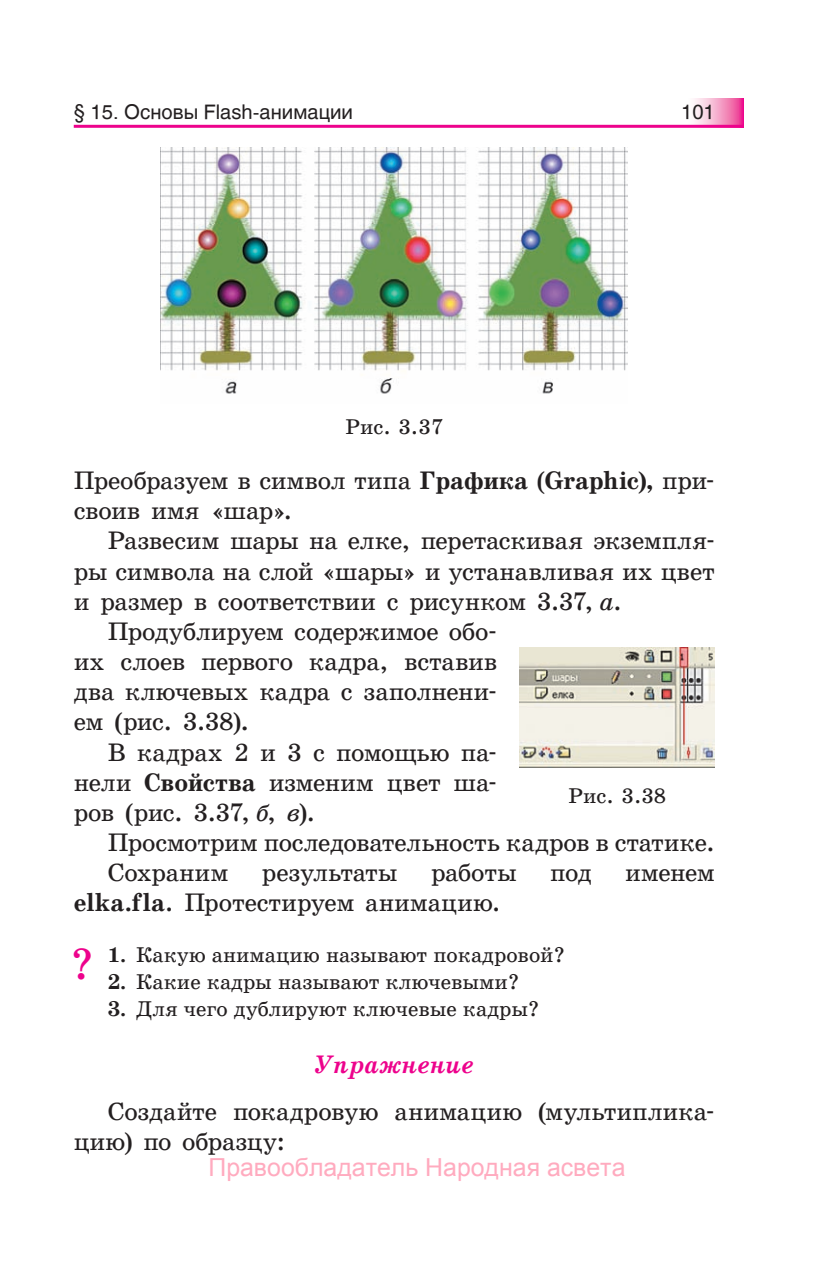
<style>
.page{position:relative;width:834px;height:1282px;background:#fff}
.page>*{position:absolute;margin:0;border:0;box-sizing:border-box;transform-origin:0 0}
.t1{font:44px "School Book New C";color:#ed028c}
.t2{font:25.4px/29.8px "School Book New C";letter-spacing:-.01em;color:#231f20}
.t3{font:italic 700 25.4px "School Book New C";color:#ed028c}
.t4{font:24.8px "Arial";color:#ffabbf}
.t5{font:21.4px "School Book New C";color:#231f20}
.t6{font:20px "Helios New";color:#231f20}
.s1{font-weight:700}
.s2{font-style:italic}
</style>
<div class="page">
<svg style="left:686px;top:99px;width:57px;height:26px"></svg>
<hr style="left:74px;top:125px;width:669px;height:3px;background:#ed028c">
<img style="left:160px;top:147px;width:467px;height:247px">
<img style="left:519px;top:647px;width:195px;height:120px">
<p class="t6" style="left:74px;top:100px;width:281px">§ 15. Основы Flash-анимации</p>
<p class="t5" style="left:345px;top:417px;width:99px">Рис. 3.37</p>
<p class="t6" style="left:681px;top:100px;width:35px">101</p>
<p class="t2" style="left:74px;top:467px;width:642px">Преобразуем в символ типа <span class="s1">Графика</span> (<span class="s1">Graphic),</span> при&shy;своив имя «шар».</p>
<p class="t2" style="left:108px;top:527px;width:608px">Развесим шары на елке, перетаскивая экземпля-</p>
<p class="t2" style="left:74px;top:557px;width:642px">ры символа на слой «шары» и устанавливая их цвет</p>
<p class="t2" style="left:74px;top:587px;width:549px">и размер в соответствии с рисунком 3.37, <span class="s2">а</span>.</p>
<p class="t2" style="left:108px;top:618px;width:391px">Продублируем содержимое обо-</p>
<p class="t2" style="left:74px;top:648px;width:425px">их слоев первого кадра, вставив</p>
<p class="t2" style="left:74px;top:678px;width:425px">два ключевых кадра с заполнени-</p>
<p class="t2" style="left:74px;top:708px;width:176px">ем (рис. 3.38)<span class="s1">.</span></p>
<p class="t2" style="left:108px;top:738px;width:390px">В кадрах 2 и 3 с помощью па-</p>
<p class="t2" style="left:74px;top:768px;width:425px">нели <span class="s1">Свойства</span> изменим цвет ша-</p>
<p class="t2" style="left:74px;top:799px;width:243px">ров (рис. 3.37, <span class="s2">б</span>, <span class="s2">в</span>).</p>
<p class="t2" style="left:108px;top:829px;width:608px">Просмотрим последовательность кадров в статике.</p>
<p class="t2" style="left:108px;top:859px;width:122px">Сохраним</p>
<p class="t2" style="left:262px;top:859px;width:137px">результаты</p>
<p class="t2" style="left:431px;top:859px;width:87px">работы</p>
<p class="t2" style="left:550px;top:859px;width:43px">под</p>
<p class="t2" style="left:625px;top:859px;width:91px">именем</p>
<p class="t2" style="left:74px;top:889px;width:428px"><span class="s1">elka.fla</span>. Протестируем анимацию.</p>
<p class="t5" style="left:108px;top:945px;width:458px"><span class="s1">1.</span> Какую анимацию называют покадровой?</p>
<p class="t5" style="left:108px;top:972px;width:413px"><span class="s1">2.</span> Какие кадры называют ключевыми?</p>
<p class="t5" style="left:108px;top:998px;width:433px"><span class="s1">3.</span> Для чего дублируют ключевые кадры?</p>
<p class="t3" style="left:314px;top:1053px;width:161px">Упражнение</p>
<p class="t2" style="left:74px;top:1098px;width:642px;text-indent:34px">Создайте покадровую анимацию (мультиплика&shy;цию) по образцу:</p>
<p class="t5" style="left:568px;top:786px;width:99px">Рис. 3.38</p>
<h1 class="t1" style="left:71px;top:940px;width:25px">?</h1>
<p class="t4" style="left:208px;top:1150px;width:418px">Правообладатель Народная асвета</p>
</div>
